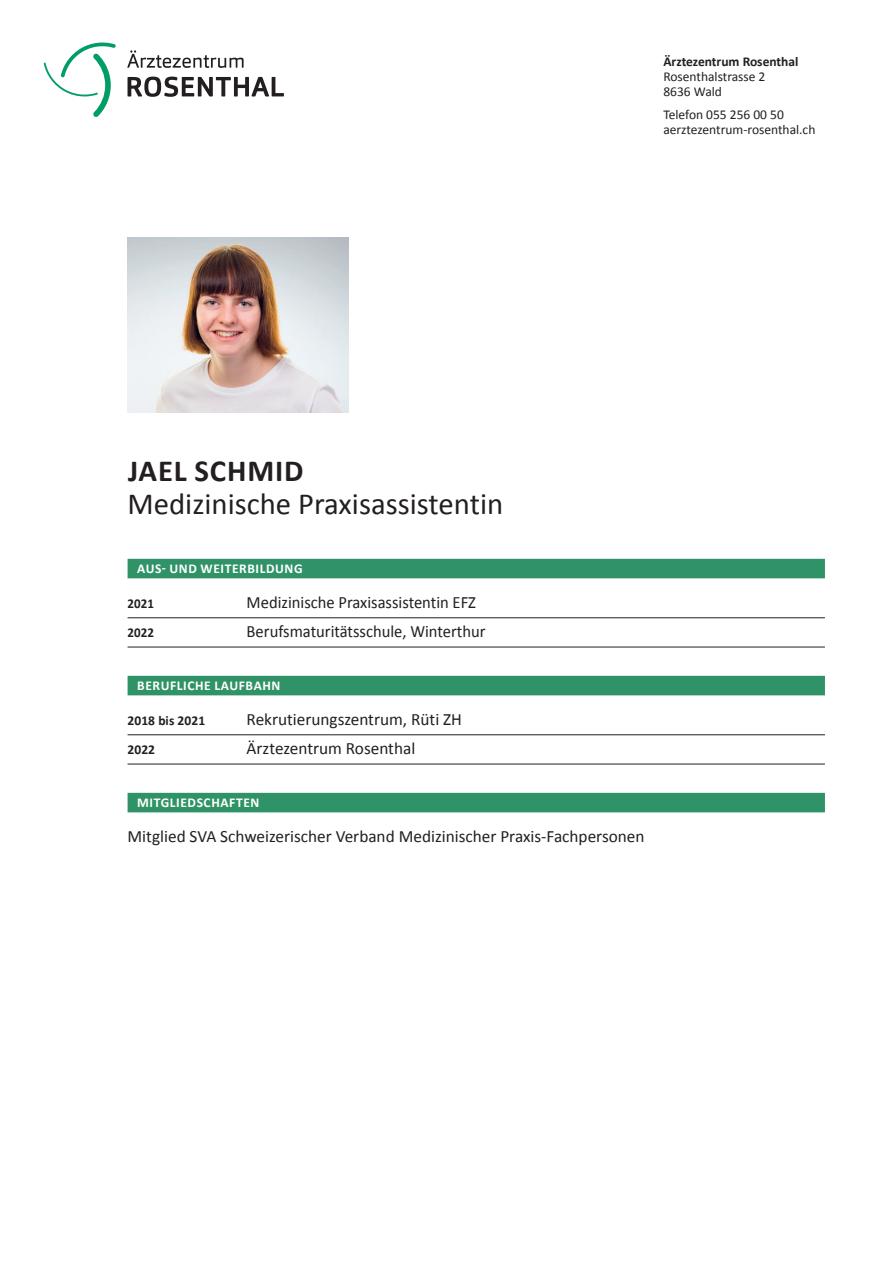
<style>
.page{position:relative;width:893px;height:1263px;background:#fff}
.page>*{position:absolute;margin:0;border:0;box-sizing:border-box;transform-origin:0 0}
.t1{font:30.75px "Calibri";color:#231f20}
.t2{font:700 30.75px "Calibri";letter-spacing:.03em;color:#231f20}
.t3{font:17.25px "Calibri";color:#231f20}
.t4{font:17.25px "Calibri";color:#231f20;scale:.96 1}
.t5{font:13.5px/15px "Calibri";color:#231f20}
.t6{font:700 13.5px "Calibri";letter-spacing:.045em;color:#fff}
.t7{font:700 13.5px "Calibri";color:#231f20}
.t8{font:700 13.5px "Calibri";color:#231f20;scale:.96 1}
</style>
<div class="page">
<svg style="left:128px;top:77px;width:156px;height:20px"></svg>
<svg style="left:127px;top:50px;width:117px;height:18px"></svg>
<svg style="left:44px;top:43px;width:72px;height:74px"></svg>
<div style="left:128px;top:559px;width:697px;height:19px;background:#309367"></div>
<hr style="left:128px;top:617px;width:697px;height:1px;background:#231f20">
<hr style="left:128px;top:647px;width:697px;height:1px;background:#231f20">
<div style="left:128px;top:676px;width:697px;height:19px;background:#309367"></div>
<hr style="left:128px;top:734px;width:697px;height:1px;background:#231f20">
<hr style="left:128px;top:764px;width:697px;height:1px;background:#231f20">
<div style="left:128px;top:793px;width:697px;height:19px;background:#309367"></div>
<img style="left:128px;top:237px;width:221px;height:176px">
<p class="t7" style="left:663px;top:54px;width:137px">Ärztezentrum Rosenthal</p>
<p class="t5" style="left:663px;top:69px;width:104px">Rosenthalstrasse 2<br>8636 Wald</p>
<p class="t5" style="left:663px;top:106px;width:154px">Telefon 055 256 00 50 aerztezentrum-rosenthal.ch</p>
<h1 class="t2" style="left:128px;top:452px;width:177px">JAEL SCHMID</h1>
<h1 class="t1" style="left:128px;top:485px;width:377px">Medizinische Praxisassistentin</h1>
<p class="t6" style="left:137px;top:560px;width:167px">AUS- UND WEITERBILDUNG</p>
<p class="t8" style="left:128px;top:595px;width:29px">2021</p>
<p class="t4" style="left:247px;top:591px;width:240px">Medizinische Praxisassistentin EFZ</p>
<p class="t8" style="left:128px;top:624px;width:29px">2022</p>
<p class="t4" style="left:247px;top:620px;width:250px">Berufsmaturitätsschule, Winterthur</p>
<p class="t6" style="left:137px;top:677px;width:145px">BERUFLICHE LAUFBAHN</p>
<p class="t7" style="left:128px;top:712px;width:79px">2018 bis 2021</p>
<p class="t3" style="left:247px;top:708px;width:217px">Rekrutierungszentrum, Rüti ZH</p>
<p class="t7" style="left:128px;top:741px;width:29px">2022</p>
<p class="t3" style="left:247px;top:737px;width:170px">Ärztezentrum Rosenthal</p>
<p class="t6" style="left:137px;top:794px;width:124px">MITGLIEDSCHAFTEN</p>
<p class="t3" style="left:128px;top:825px;width:518px">Mitglied SVA Schweizerischer Verband Medizinischer Praxis-Fachpersonen</p>
</div>
